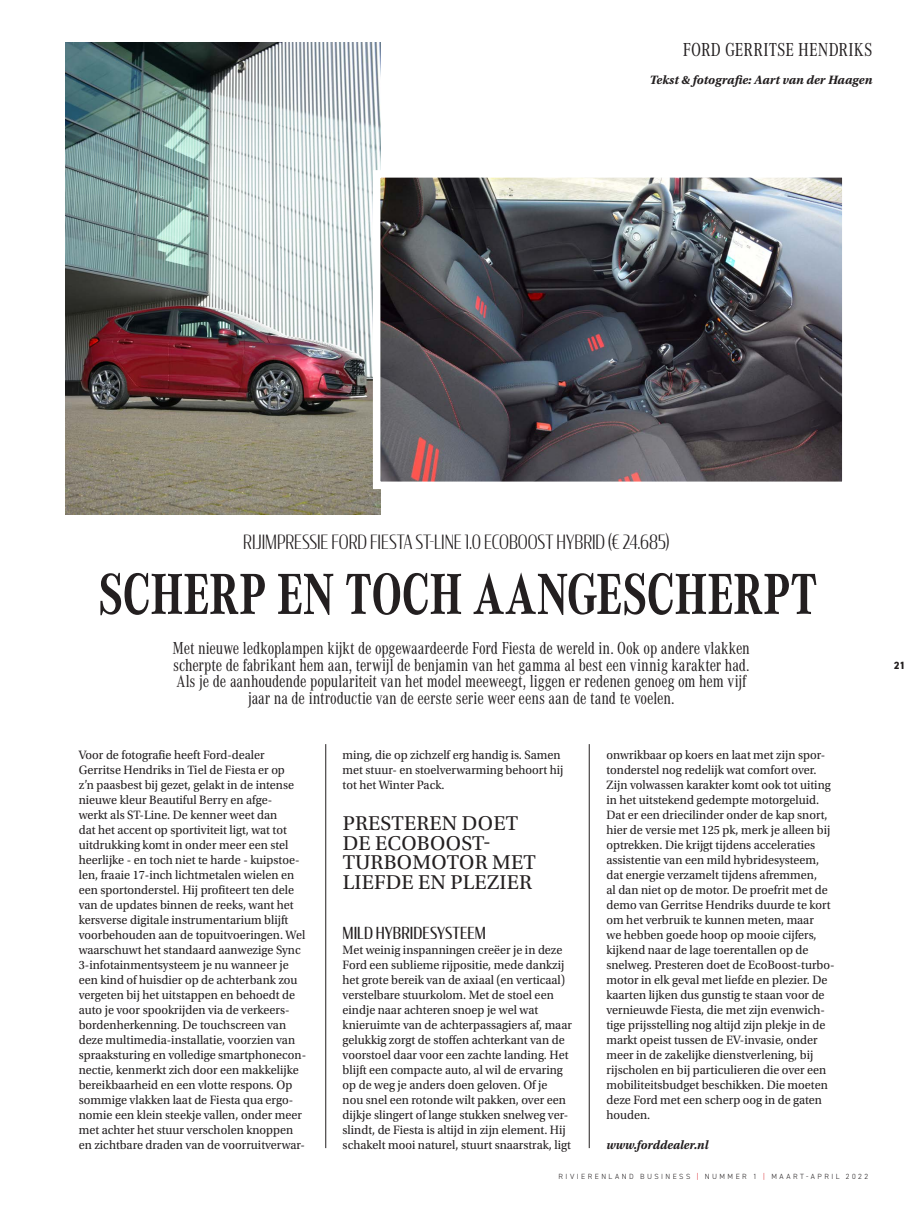
<style>
.page{position:relative;width:915px;height:1212px;background:#fff}
.page>*{position:absolute;margin:0;border:0;box-sizing:border-box;transform-origin:0 0}
.t1{font:700 60px "Corporate A Cond Pro";letter-spacing:-.015em;color:#231f20;scale:.95 1}
.t2{font:21px/19.5px "Utopia Std";letter-spacing:.01em;color:#231f20}
.t3{font:300 19.5px "Condor Cond";letter-spacing:-.005em;color:#231f20;scale:.95 1}
.t4{font:19.5px "Corporate A Cond Pro";letter-spacing:.01em;color:#231f20}
.t5{font:18px/16.5px "Corporate A Cond Pro";letter-spacing:-.01em;color:#231f20;text-align:center;scale:.95 1}
.t6{font:16.5px "Condor Cond";letter-spacing:.005em;color:#231f20}
.t7{font:12.75px/15px "Utopia Std";color:#231f20;scale:.96 1}
.t8{font:italic 700 12.75px "Utopia Std";color:#231f20}
.t9{font:italic 700 12.75px "Utopia Std";color:#231f20;scale:.96 1}
.t10{font:800 10.5px "DIN2014";color:#231f20}
.t11{font:300 7.5px "DIN2014";letter-spacing:.33em;color:#231f20}
.s1{color:#d81c23}
</style>
<div class="page">
<hr style="left:588px;top:744px;width:1px;height:404px;background:#231f20">
<hr style="left:325px;top:744px;width:1px;height:404px;background:#231f20">
<img style="left:65px;top:43px;width:315px;height:471px">
<img style="left:382px;top:179px;width:458px;height:301px">
<div style="left:373px;top:170px;width:476px;height:319px;border:8px solid #fff"></div>
<h3 class="t4" style="left:682px;top:36px;width:191px">FORD GERRITSE HENDRIKS</h3>
<p class="t8" style="left:649px;top:72px;width:224px">Tekst &amp; fotografie: Aart van der Haagen</p>
<h3 class="t3" style="left:243px;top:530px;width:450px">RIJIMPRESSIE FORD FIESTA ST-LINE 1.0 ECOBOOST HYBRID (€ 24.685)</h3>
<h1 class="t1" style="left:98px;top:553px;width:758px">SCHERP EN TOCH AANGESCHERPT</h1>
<p class="t5" style="left:172px;top:639px;width:609px">Met nieuwe ledkoplampen kijkt de opgewaardeerde Ford Fiesta de wereld in. Ook op andere vlakken scherpte de fabrikant hem aan, terwijl de benjamin van het gamma al best een vinnig karakter had.<br>Als je de aanhoudende populariteit van het model meeweegt, liggen er redenen genoeg om hem vijf jaar na de introductie van de eerste serie weer eens aan de tand te voelen.</p>
<p class="t7" style="left:79px;top:748px;width:238px">Voor de fotografie heeft Ford-dealer Gerritse Hendriks in Tiel de Fiesta er op<br>z’n paasbest bij gezet, gelakt in de intense nieuwe kleur Beautiful Berry en afge-<br>werkt als ST-Line. De kenner weet dan<br>dat het accent op sportiviteit ligt, wat tot uitdrukking komt in onder meer een stel heerlijke - en toch niet te harde - kuipstoe&shy;len, fraaie 17-inch lichtmetalen wielen en een sportonderstel. Hij profiteert ten dele van de updates binnen de reeks, want het kersverse digitale instrumentarium blijft voorbehouden aan de topuitvoeringen. Wel waarschuwt het standaard aanwezige Sync 3-infotainmentsysteem je nu wanneer je een kind of huisdier op de achterbank zou vergeten bij het uitstappen en behoedt de auto je voor spookrijden via de verkeers&shy;bordenherkenning. De touchscreen van deze multimedia-installatie, voorzien van spraaksturing en volledige smartphonecon&shy;nectie, kenmerkt zich door een makkelijke bereikbaarheid en een vlotte respons. Op sommige vlakken laat de Fiesta qua ergo&shy;nomie een klein steekje vallen, onder meer met achter het stuur verscholen knoppen en zichtbare draden van de voorruitverwar-</p>
<p class="t7" style="left:342px;top:748px;width:231px">ming, die op zichzelf erg handig is. Samen met stuur- en stoelverwarming behoort hij tot het Winter Pack.</p>
<h2 class="t2" style="left:342px;top:814px;width:194px">PRESTEREN DOET<br>DE ECOBOOST-<br>TURBOMOTOR MET<br>LIEFDE EN PLEZIER</h2>
<p class="t6" style="left:342px;top:923px;width:145px">MILD HYBRIDESYSTEEM</p>
<p class="t7" style="left:342px;top:943px;width:240px">Met weinig inspanningen creëer je in deze Ford een sublieme rijpositie, mede dankzij het grote bereik van de axiaal (en verticaal) verstelbare stuurkolom. Met de stoel een eindje naar achteren snoep je wel wat knieruimte van de achterpassagiers af, maar gelukkig zorgt de stoffen achterkant van de voorstoel daar voor een zachte landing. Het blijft een compacte auto, al wil de ervaring op de weg je anders doen geloven. Of je<br>nou snel een rotonde wilt pakken, over een dijkje slingert of lange stukken snelweg ver&shy;slindt, de Fiesta is altijd in zijn element. Hij schakelt mooi naturel, stuurt snaarstrak, ligt</p>
<p class="t7" style="left:606px;top:748px;width:239px">onwrikbaar op koers en laat met zijn spor&shy;tonderstel nog redelijk wat comfort over.<br>Zijn volwassen karakter komt ook tot uiting in het uitstekend gedempte motorgeluid.<br>Dat er een driecilinder onder de kap snort, hier de versie met 125 pk, merk je alleen bij optrekken. Die krijgt tijdens acceleraties assistentie van een mild hybridesysteem, dat energie verzamelt tijdens afremmen,<br>al dan niet op de motor. De proefrit met de demo van Gerritse Hendriks duurde te kort om het verbruik te kunnen meten, maar<br>we hebben goede hoop op mooie cijfers, kijkend naar de lage toerentallen op de snelweg. Presteren doet de EcoBoost-turbo&shy;motor in elk geval met liefde en plezier. De kaarten lijken dus gunstig te staan voor de vernieuwde Fiesta, die met zijn evenwich&shy;tige prijsstelling nog altijd zijn plekje in de markt opeist tussen de EV-invasie, onder meer in de zakelijke dienstverlening, bij rijscholen en bij particulieren die over een mobiliteitsbudget beschikken. Die moeten deze Ford met een scherp oog in de gaten houden.</p>
<p class="t9" style="left:606px;top:1137px;width:108px">www.forddealer.nl</p>
<p class="t11" style="left:558px;top:1172px;width:311px">RIVIERENLAND BUSINESS <span class="s1">|</span> NUMMER 1 <span class="s1">|</span> MAART-APRIL 2022</p>
<p class="t10" style="left:893px;top:658px;width:13px">21</p>
</div>
